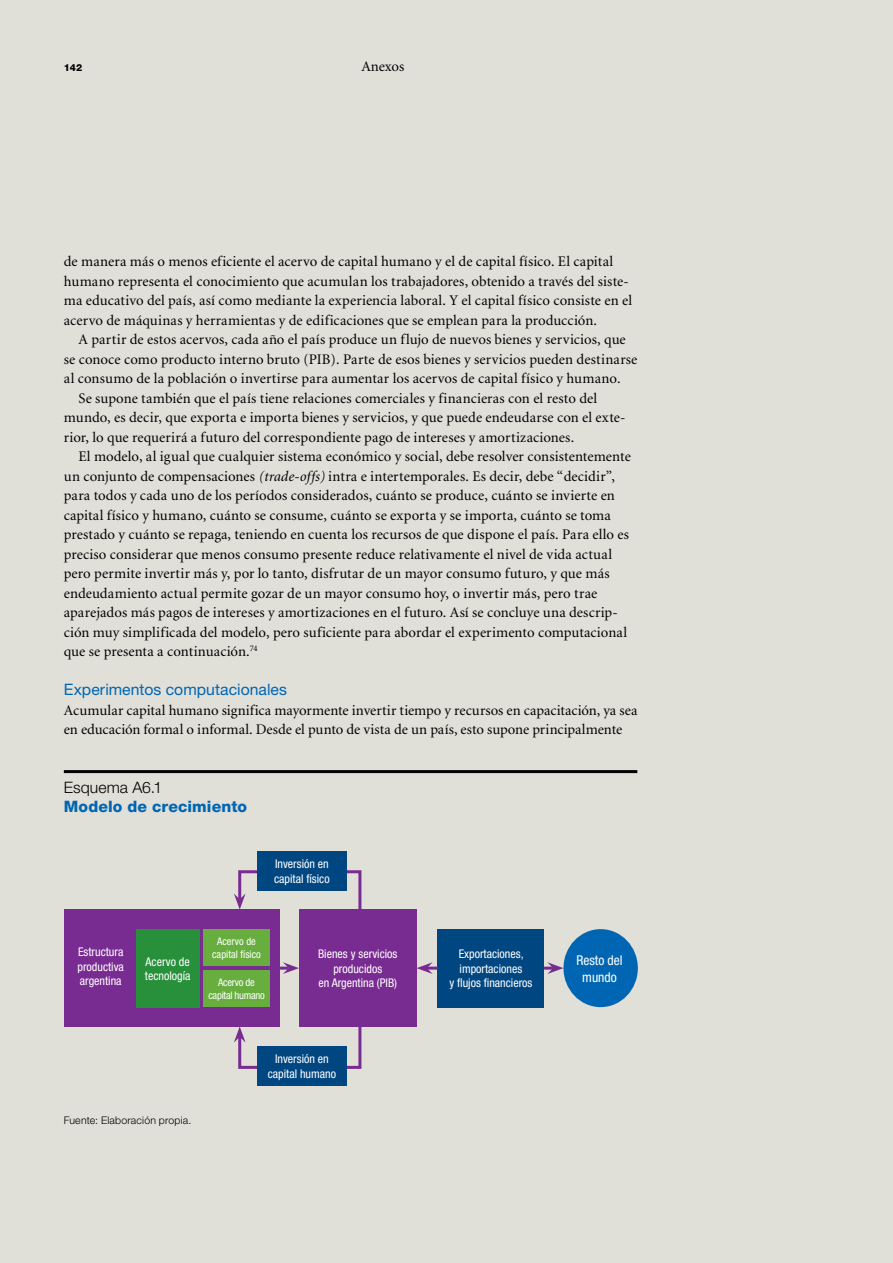
<style>
.page{position:relative;width:893px;height:1263px;background:#e0dfd8}
.page>*{position:absolute;margin:0;border:0;box-sizing:border-box;transform-origin:0 0}
.t1{font:15.75px "Helvetica Neue LT";letter-spacing:.005em;color:#0066b3}
.t2{font:800 15.75px "Helvetica Neue LT";letter-spacing:.005em;color:#0066b3}
.t3{font:300 15.75px "Helvetica Neue LT";letter-spacing:.005em;color:#000}
.t4{font:14.7px/19.5px "Minion";letter-spacing:.005em;color:#000}
.t5{font:condensed 13.5px/16.2px "Helvetica Neue";color:#fff;text-align:center}
.t6{font:condensed 12px/14.4px "Helvetica Neue";color:#fff;text-align:center}
.t7{font:300 10.5px "Helvetica Neue LT";letter-spacing:.02em;color:#000}
.t8{font:condensed 10.5px/12.6px "Helvetica Neue";letter-spacing:-.005em;color:#fff;text-align:center}
.t9{font:condensed 10.5px/12.6px "Helvetica Neue";letter-spacing:-.025em;color:#fff;text-align:center}
.t10{font:800 9.75px "Helvetica Neue LT";color:#000}
.s1{font-style:italic}
</style>
<div class="page">
<div style="left:64px;top:910px;width:216px;height:117px;background:#782b90"></div>
<div style="left:299px;top:910px;width:118px;height:117px;background:#782b90"></div>
<div style="left:563px;top:929px;width:75px;height:78px;background:#0066b3;border-radius:50%"></div>
<div style="left:438px;top:929px;width:106px;height:78px;background:#004781"></div>
<div style="left:136px;top:929px;width:63px;height:78px;background:#28903b"></div>
<div style="left:203px;top:929px;width:67px;height:37px;background:#67ae3e"></div>
<div style="left:203px;top:970px;width:67px;height:37px;background:#67ae3e"></div>
<svg style="left:234px;top:1027px;width:128px;height:42px"></svg>
<svg style="left:234px;top:870px;width:129px;height:40px"></svg>
<svg style="left:280px;top:962px;width:19px;height:12px"></svg>
<svg style="left:544px;top:962px;width:19px;height:12px"></svg>
<svg style="left:417px;top:962px;width:21px;height:12px"></svg>
<div style="left:257px;top:1046px;width:90px;height:39px;background:#004781"></div>
<div style="left:257px;top:851px;width:90px;height:39px;background:#004781"></div>
<hr style="left:64px;top:770px;width:573px;height:3px;background:#000">
<p class="t10" style="left:64px;top:62px;width:20px">142</p>
<p class="t4" style="left:361px;top:57px;width:44px">Anexos</p>
<p class="t4" style="left:64px;top:252px;width:570px">de manera más o menos eficiente el acervo de capital humano y el de capital físico. El capital humano representa el conocimiento que acumulan los trabajadores, obtenido a través del siste&shy;ma educativo del país, así como mediante la experiencia laboral. Y el capital físico consiste en el acervo de máquinas y herramientas y de edificaciones que se emplean para la producción.</p>
<p class="t4" style="left:78px;top:330px;width:549px">A partir de estos acervos, cada año el país produce un flujo de nuevos bienes y servicios, que</p>
<p class="t4" style="left:64px;top:350px;width:575px">se conoce como producto interno bruto (PIB). Parte de esos bienes y servicios pueden destinarse</p>
<p class="t4" style="left:64px;top:369px;width:558px">al consumo de la población o invertirse para aumentar los acervos de capital físico y humano.</p>
<p class="t4" style="left:78px;top:389px;width:520px">Se supone también que el país tiene relaciones comerciales y financieras con el resto del</p>
<p class="t4" style="left:64px;top:408px;width:563px">mundo, es decir, que exporta e importa bienes y servicios, y que puede endeudarse con el exte-</p>
<p class="t4" style="left:64px;top:428px;width:512px">rior, lo que requerirá a futuro del correspondiente pago de intereses y amortizaciones.</p>
<p class="t4" style="left:78px;top:447px;width:554px">El modelo, al igual que cualquier sistema económico y social, debe resolver consistentemente</p>
<p class="t4" style="left:64px;top:467px;width:553px">un conjunto de compensaciones <span class="s1">(trade-offs)</span> intra e intertemporales. Es decir, debe “decidir”,</p>
<p class="t4" style="left:64px;top:486px;width:553px">para todos y cada uno de los períodos considerados, cuánto se produce, cuánto se invierte en</p>
<p class="t4" style="left:64px;top:506px;width:549px">capital físico y humano, cuánto se consume, cuánto se exporta y se importa, cuánto se toma</p>
<p class="t4" style="left:64px;top:525px;width:567px">prestado y cuánto se repaga, teniendo en cuenta los recursos de que dispone el país. Para ello es</p>
<p class="t4" style="left:64px;top:545px;width:550px">preciso considerar que menos consumo presente reduce relativamente el nivel de vida actual</p>
<p class="t4" style="left:64px;top:564px;width:547px">pero permite invertir más y, por lo tanto, disfrutar de un mayor consumo futuro, y que más</p>
<p class="t4" style="left:64px;top:584px;width:535px">endeudamiento actual permite gozar de un mayor consumo hoy, o invertir más, pero trae</p>
<p class="t4" style="left:64px;top:603px;width:556px">aparejados más pagos de intereses y amortizaciones en el futuro. Así se concluye una descrip-</p>
<p class="t4" style="left:64px;top:623px;width:565px">ción muy simplificada del modelo, pero suficiente para abordar el experimento computacional</p>
<p class="t4" style="left:64px;top:642px;width:195px">que se presenta a continuación.<sup>74</sup></p>
<p class="t1" style="left:64px;top:680px;width:225px">Experimentos computacionales</p>
<p class="t4" style="left:64px;top:701px;width:575px">Acumular capital humano significa mayormente invertir tiempo y recursos en capacitación, ya sea en educación formal o informal. Desde el punto de vista de un país, esto supone principalmente</p>
<p class="t3" style="left:64px;top:777px;width:100px">Esquema A6.1</p>
<p class="t2" style="left:64px;top:797px;width:185px">Modelo de crecimiento</p>
<p class="t6" style="left:274px;top:857px;width:57px;text-align:left">Inversión en capital físico</p>
<p class="t6" style="left:78px;top:945px;width:48px;text-align:justify">Estructura productiva argentina</p>
<p class="t6" style="left:145px;top:954px;width:47px;text-align:left">Acervo de tecnología</p>
<p class="t8" style="left:212px;top:935px;width:50px">Acervo de capital físico</p>
<p class="t9" style="left:208px;top:976px;width:58px">Acervo de capital humano</p>
<p class="t6" style="left:318px;top:947px;width:81px">Bienes y servicios producidos<br>en Argentina (PIB)</p>
<p class="t5" style="left:576px;top:952px;width:48px">Resto del mundo</p>
<p class="t6" style="left:449px;top:947px;width:85px">Exportaciones, importaciones<br>y flujos financieros</p>
<p class="t7" style="left:64px;top:1114px;width:129px">Fuente: Elaboración propia.</p>
<p class="t6" style="left:268px;top:1052px;width:70px">Inversión en capital humano</p>
</div>
